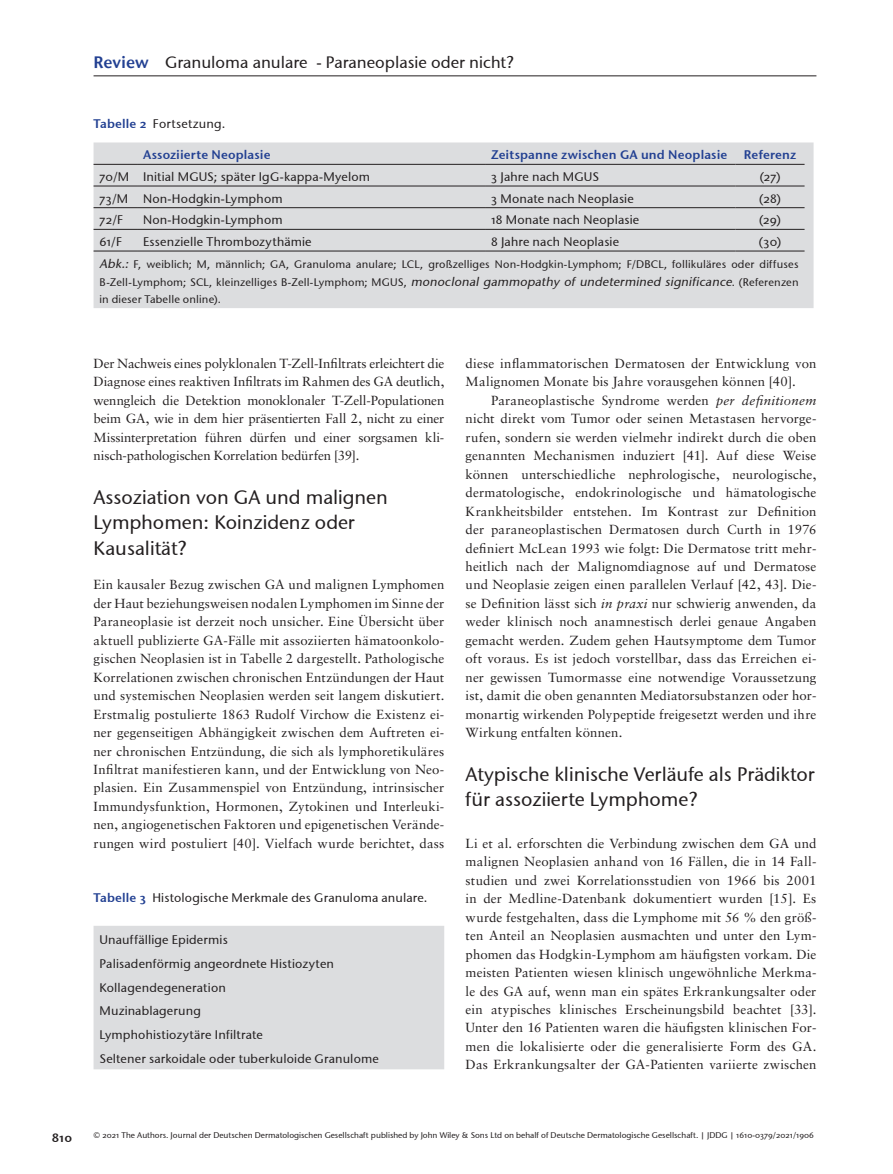
<style>
.page{position:relative;width:893px;height:1174px;background:#fff}
.page>*{position:absolute;margin:0;border:0;box-sizing:border-box;transform-origin:0 0}
.t1{font:19.5px/25.5px "Stone Sans OSITCTT Medium";color:#231f20}
.t2{font:16.5px "Stone Sans OSITCTT Medium";color:#231f20}
.ParaFL{font:13.2px/18.5px "Sabon";letter-spacing:.01em;color:#231f20;text-align:justify}
.Para{font:13.2px/18.5px "Sabon";color:#231f20;text-align:justify}
.TableBody{font:12.45px "Stone Sans OSITCTT Medium";letter-spacing:.015em;color:#231f20}
.TableTitle{font:12.45px "Stone Sans OSITCTT Medium";letter-spacing:.015em;color:#231f20}
.TableHead{font:12.45px "Stone Sans Sem OSITCTT Semi";letter-spacing:.01em;color:#224092}
.t3{font:12.45px "Stone Sans Sem OSITCTT Semi";color:#231f20}
.TableBody-2{font:10.95px/18.5px "Stone Sans OSITCTT Medium";letter-spacing:.015em;color:#231f20}
.t4{font:8.25px "Stone Sans OSITCTT Medium";color:#231f20}
.s1{font-family:"Stone Sans ITC Semi";color:#224092}
.s2{font-family:"Stone Sans Sem OSITCTT Semi";color:#224092}
.s3{font-style:italic;font-size:12.45px}
.s4{font-style:italic}
</style>
<div class="page">
<hr style="left:94px;top:76px;width:722px;height:1px;background:#231f20">
<div style="left:94px;top:142px;width:720px;height:166px;background:#dcdddf"></div>
<hr style="left:94px;top:164px;width:43px;height:1px;background:#231f20">
<hr style="left:137px;top:164px;width:348px;height:1px;background:#231f20">
<hr style="left:485px;top:164px;width:251px;height:1px;background:#231f20">
<hr style="left:736px;top:164px;width:69px;height:1px;background:#231f20">
<hr style="left:94px;top:186px;width:43px;height:1px;background:#231f20">
<hr style="left:137px;top:186px;width:348px;height:1px;background:#231f20">
<hr style="left:485px;top:186px;width:251px;height:1px;background:#231f20">
<hr style="left:736px;top:186px;width:69px;height:1px;background:#231f20">
<hr style="left:94px;top:207px;width:43px;height:1px;background:#231f20">
<hr style="left:137px;top:207px;width:348px;height:1px;background:#231f20">
<hr style="left:485px;top:207px;width:251px;height:1px;background:#231f20">
<hr style="left:736px;top:207px;width:69px;height:1px;background:#231f20">
<hr style="left:94px;top:229px;width:43px;height:1px;background:#231f20">
<hr style="left:137px;top:229px;width:348px;height:1px;background:#231f20">
<hr style="left:485px;top:229px;width:251px;height:1px;background:#231f20">
<hr style="left:736px;top:229px;width:69px;height:1px;background:#231f20">
<hr style="left:94px;top:251px;width:43px;height:1px;background:#231f20">
<hr style="left:137px;top:251px;width:348px;height:1px;background:#231f20">
<hr style="left:485px;top:251px;width:251px;height:1px;background:#231f20">
<hr style="left:736px;top:251px;width:69px;height:1px;background:#231f20">
<div style="left:94px;top:926px;width:350px;height:143px;background:#dcdddf"></div>
<p class="t2" style="left:94px;top:52px;width:422px"><span class="s1">Review</span> Granuloma anulare - Paraneoplasie oder nicht?</p>
<p class="TableTitle" style="left:94px;top:116px;width:133px"><span class="s2">Tabelle 2</span> Fortsetzung.</p>
<p class="TableHead" style="left:143px;top:147px;width:129px">Assoziierte Neoplasie</p>
<p class="TableHead" style="left:491px;top:147px;width:238px">Zeitspanne zwischen GA und Neoplasie</p>
<p class="TableHead" style="left:744px;top:147px;width:54px">Referenz</p>
<p class="TableBody" style="left:100px;top:169px;width:31px">70/M</p>
<p class="TableBody" style="left:143px;top:169px;width:229px">Initial MGUS; später IgG-kappa-Myelom</p>
<p class="TableBody" style="left:491px;top:169px;width:109px">3 Jahre nach MGUS</p>
<p class="TableBody" style="left:760px;top:169px;width:22px">(27)</p>
<p class="TableBody" style="left:100px;top:191px;width:30px">73/M</p>
<p class="TableBody" style="left:143px;top:191px;width:141px">Non-Hodgkin-Lymphom</p>
<p class="TableBody" style="left:491px;top:191px;width:144px">3 Monate nach Neoplasie</p>
<p class="TableBody" style="left:759px;top:191px;width:23px">(28)</p>
<p class="TableBody" style="left:100px;top:212px;width:25px">72/F</p>
<p class="TableBody" style="left:143px;top:212px;width:141px">Non-Hodgkin-Lymphom</p>
<p class="TableBody" style="left:491px;top:212px;width:150px">18 Monate nach Neoplasie</p>
<p class="TableBody" style="left:759px;top:212px;width:23px">(29)</p>
<p class="TableBody" style="left:100px;top:234px;width:24px">61/F</p>
<p class="TableBody" style="left:143px;top:234px;width:170px">Essenzielle Thrombozythämie</p>
<p class="TableBody" style="left:491px;top:234px;width:130px">8 Jahre nach Neoplasie</p>
<p class="TableBody" style="left:759px;top:234px;width:24px">(30)</p>
<p class="TableBody-2" style="left:100px;top:255px;width:700px"><span class="s3">Abk.:</span> F, weiblich; M, männlich; GA, Granuloma anulare; LCL, großzelliges Non-Hodgkin-Lymphom; F/DBCL, follikuläres oder diffuses<br>B-Zell-Lymphom; SCL, kleinzelliges B-Zell-Lymphom; MGUS, <span class="s3">monoclonal gammopathy of undetermined significance</span>. (Referenzen</p>
<p class="TableBody-2" style="left:100px;top:290px;width:123px">in dieser Tabelle online).</p>
<p class="Para" style="left:94px;top:354px;width:352px">Der Nachweis eines polyklonalen T-Zell-Infiltrats erleichtert die Diagnose eines reaktiven Infiltrats im Rahmen des GA deutlich, wenngleich die Detektion monoklonaler T-Zell-Populationen beim GA, wie in dem hier präsentierten Fall 2, nicht zu einer Missinterpretation führen dürfen und einer sorgsamen kli&shy;nisch-pathologischen Korrelation bedürfen [39].</p>
<h1 class="t1" style="left:94px;top:484px;width:296px">Assoziation von GA und malignen<br>Lymphomen: Koinzidenz oder<br>Kausalität?</h1>
<p class="ParaFL" style="left:94px;top:575px;width:352px">Ein kausaler Bezug zwischen GA und malignen Lymphomen der Haut beziehungsweisen nodalen Lymphomen im Sinne der Paraneoplasie ist derzeit noch unsicher. Eine Übersicht über aktuell publizierte GA-Fälle mit assoziierten hämatoonkolo&shy;gischen Neoplasien ist in Tabelle 2 dargestellt. Pathologische Korrelationen zwischen chronischen Entzündungen der Haut und systemischen Neoplasien werden seit langem diskutiert.<br>Erstmalig postulierte 1863 Rudolf Virchow die Existenz ei&shy;ner gegenseitigen Abhängigkeit zwischen dem Auftreten ei&shy;ner chronischen Entzündung, die sich als lymphoretikuläres Infiltrat manifestieren kann, und der Entwicklung von Neo&shy;plasien. Ein Zusammenspiel von Entzündung, intrinsischer Immundysfunktion, Hormonen, Zytokinen und Interleuki&shy;nen, angiogenetischen Faktoren und epigenetischen Verände&shy;rungen wird postuliert [40]. Vielfach wurde berichtet, dass</p>
<p class="TableTitle" style="left:94px;top:890px;width:335px"><span class="s2">Tabelle 3</span> Histologische Merkmale des Granuloma anulare.</p>
<p class="TableBody" style="left:100px;top:931px;width:130px">Unauffällige Epidermis</p>
<p class="TableBody" style="left:100px;top:955px;width:236px">Palisadenförmig angeordnete Histiozyten</p>
<p class="TableBody" style="left:100px;top:979px;width:128px">Kollagendegeneration</p>
<p class="TableBody" style="left:100px;top:1003px;width:103px">Muzinablagerung</p>
<p class="TableBody" style="left:100px;top:1027px;width:165px">Lymphohistiozytäre Infiltrate</p>
<p class="TableBody" style="left:100px;top:1051px;width:281px">Seltener sarkoidale oder tuberkuloide Granulome</p>
<p class="ParaFL" style="left:466px;top:354px;width:352px">diese inflammatorischen Dermatosen der Entwicklung von<br>Malignomen Monate bis Jahre vorausgehen können [40].</p>
<p class="Para" style="left:466px;top:391px;width:352px;text-indent:26px">Paraneoplastische Syndrome werden <span class="s4">per definitionem </span>nicht direkt vom Tumor oder seinen Metastasen hervorge&shy;rufen, sondern sie werden vielmehr indirekt durch die oben genannten Mechanismen induziert [41]. Auf diese Weise können unterschiedliche nephrologische, neurologische, dermatologische, endokrinologische und hämatologische Krankheitsbilder entstehen. Im Kontrast zur Definition der paraneoplastischen Dermatosen durch Curth in 1976 definiert McLean 1993 wie folgt: Die Dermatose tritt mehr&shy;heitlich nach der Malignomdiagnose auf und Dermatose und Neoplasie zeigen einen parallelen Verlauf [42, 43]. Die&shy;se Definition lässt sich <span class="s4">in praxi</span> nur schwierig anwenden, da weder klinisch noch anamnestisch derlei genaue Angaben gemacht werden. Zudem gehen Hautsymptome dem Tumor oft voraus. Es ist jedoch vorstellbar, dass das Erreichen ei&shy;ner gewissen Tumormasse eine notwendige Voraussetzung ist, damit die oben genannten Mediatorsubstanzen oder hor&shy;monartig wirkenden Polypeptide freigesetzt werden und ihre Wirkung entfalten können.</p>
<h1 class="t1" style="left:466px;top:761px;width:351px">Atypische klinische Verläufe als Prädiktor für assoziierte Lymphome?</h1>
<p class="ParaFL" style="left:466px;top:834px;width:352px">Li et al. erforschten die Verbindung zwischen dem GA und malignen Neoplasien anhand von 16 Fällen, die in 14 Fall&shy;studien und zwei Korrelationsstudien von 1966 bis 2001 in der Medline-Datenbank dokumentiert wurden [15]. Es wurde festgehalten, dass die Lymphome mit 56 % den größ&shy;ten Anteil an Neoplasien ausmachten und unter den Lym&shy;phomen das Hodgkin-Lymphom am häufigsten vorkam. Die meisten Patienten wiesen klinisch ungewöhnliche Merkma&shy;le des GA auf, wenn man ein spätes Erkrankungsalter oder ein atypisches klinisches Erscheinungsbild beachtet [33].<br>Unter den 16 Patienten waren die häufigsten klinischen For&shy;men die lokalisierte oder die generalisierte Form des GA.<br>Das Erkrankungsalter der GA-Patienten variierte zwischen</p>
<p class="t3" style="left:52px;top:1130px;width:22px">810</p>
<p class="t4" style="left:94px;top:1130px;width:722px">© 2021 The Authors. Journal der Deutschen Dermatologischen Gesellschaft published by John Wiley &amp; Sons Ltd on behalf of Deutsche Dermatologische Gesellschaft. | JDDG | 1610-0379/2021/1906</p>
</div>
